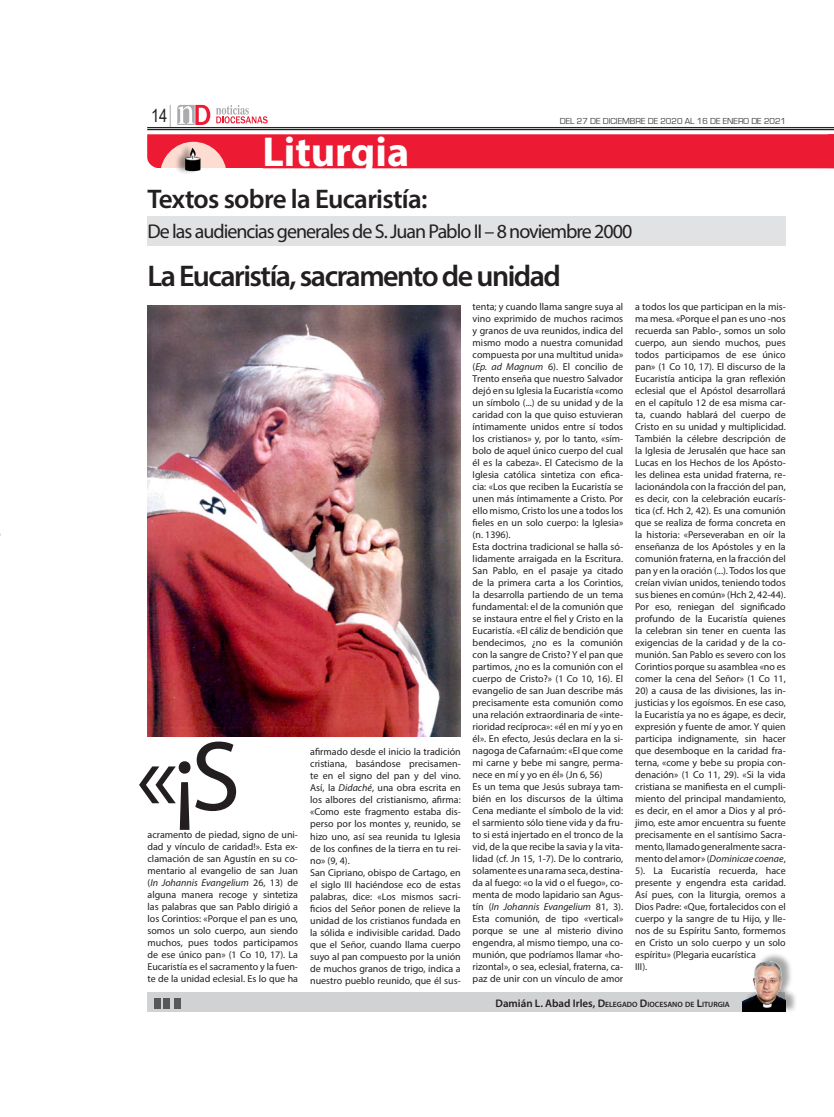
<style>
.page{position:relative;width:834px;height:1117px;background:#fff}
.page>*{position:absolute;margin:0;border:0;box-sizing:border-box;transform-origin:0 0}
.Párrafo_NODI{font:100px "Myriad Pro";color:#231f20}
.t1{font:700 42px "Myriad Pro";color:#fff}
.Párrafo_NODI-2{font:600 30px "Myriad Pro";letter-spacing:-.05em;color:#231f20}
.Párrafo_NODI-3{font:600 27px "Myriad Pro";letter-spacing:-.025em;color:#231f20}
.Párrafo_NODI-4{font:20px "Myriad Pro";letter-spacing:-.05em;color:#231f20}
.t2{font:18px "Arial Narrow";color:#231f20}
.Párrafo_NODI-5{font:10px/12px "Myriad Pro";color:#231f20;text-align:justify}
.t3{font:9px "Eurostile";color:#3e3e3f}
.parrafo2{font:600 7.7px "Myriad Pro";color:#231f20}
.s1{font-style:italic}
.s2{font-size:11px}
</style>
<div class="page">
<div style="left:147px;top:216px;width:638px;height:30px;background:#e1e2e4"></div>
<hr style="left:147px;top:127px;width:686px;height:1px;background:#231f20">
<hr style="left:147px;top:129px;width:686px;height:1px;background:#231f20">
<svg style="left:177px;top:105px;width:33px;height:20px"></svg>
<svg style="left:216px;top:105px;width:51px;height:18px"></svg>
<svg style="left:170px;top:105px;width:1px;height:22px"></svg>
<div style="left:174px;top:143px;width:25px;height:32px;background:#231f20;opacity:.5"></div>
<img style="left:183px;top:168px;width:18px;height:4px">
<svg style="left:147px;top:134px;width:686px;height:34px;background:#eb253c"></svg>
<div style="left:147px;top:992px;width:638px;height:19px;background:#d1d2d4"></div>
<div style="left:154px;top:998px;width:6px;height:11px;background:#57585a"></div>
<div style="left:174px;top:998px;width:7px;height:11px;background:#57585a"></div>
<div style="left:164px;top:998px;width:6px;height:11px;background:#57585a"></div>
<div style="left:744px;top:952px;width:53px;height:61px;background:#231f20;opacity:.4"></div>
<img style="left:742px;top:955px;width:43px;height:57px">
<img style="left:147px;top:305px;width:313px;height:431px">
<p class="t2" style="left:151px;top:102px;width:18px">14</p>
<p class="t3" style="left:559px;top:116px;width:228px">DEL 27 DE DICIEMBRE DE 2020 AL 16 DE ENERO DE 2021</p>
<p class="t1" style="left:262px;top:124px;width:148px">Liturgia</p>
<p class="Párrafo_NODI-3" style="left:147px;top:182px;width:281px">Textos sobre la Eucaristía:</p>
<p class="Párrafo_NODI-4" style="left:147px;top:219px;width:486px">De las audiencias generales de S. Juan Pablo II – 8 noviembre 2000</p>
<p class="Párrafo_NODI-2" style="left:147px;top:257px;width:415px">La Eucaristía, sacramento de unidad</p>
<p class="Párrafo_NODI" style="left:136px;top:715px;width:106px">«¡S</p>
<p class="Párrafo_NODI-5" style="left:147px;top:829px;width:152px">acramento de piedad, signo de uni&shy;dad y vínculo de caridad!». Esta ex&shy;clamación de san Agustín en su co&shy;mentario al evangelio de san Juan (<span class="s1">In Johannis Evangelium</span> 26, 13) de alguna manera recoge y sintetiza las palabras que san Pablo dirigió a los Corintios: «Porque el pan es uno, somos un solo cuerpo, aun siendo muchos, pues todos participamos de ese único pan» (1 Co 10, 17). La Eucaristía es el sacramento y la fuen&shy;te de la unidad eclesial. Es lo que ha</p>
<p class="Párrafo_NODI-5" style="left:310px;top:746px;width:152px">afirmado desde el inicio la tradición cristiana, basándose precisamen&shy;te en el signo del pan y del vino.<br>Así, la <span class="s1">Didaché</span>, una obra escrita en los albores del cristianismo, afirma: «Como este fragmento estaba dis&shy;perso por los montes y, reunido, se hizo uno, así sea reunida tu Iglesia de los confines de la tierra en tu rei&shy;no» (9, 4).</p>
<p class="Párrafo_NODI-5" style="left:310px;top:866px;width:152px">San Cipriano, obispo de Cartago, en el siglo III haciéndose eco de estas palabras, dice: «Los mismos sacri&shy;ficios del Señor ponen de relieve la unidad de los cristianos fundada en la sólida e indivisible caridad. Dado que el Señor, cuando llama cuerpo suyo al pan compuesto por la unión de muchos granos de trigo, indica a nuestro pueblo reunido, que él sus-</p>
<p class="Párrafo_NODI-5" style="left:472px;top:301px;width:152px">tenta; y cuando llama sangre suya al vino exprimido de muchos racimos y granos de uva reunidos, indica del mismo modo a nuestra comunidad compuesta por una multitud unida» (<span class="s1">Ep. ad Magnum</span> 6). El concilio de Trento enseña que nuestro Salvador dejó en su Iglesia la Eucaristía «como un símbolo (...) de su unidad y de la caridad con la que quiso estuvieran íntimamente unidos entre sí todos los cristianos» y, por lo tanto, «sím&shy;bolo de aquel único cuerpo del cual él es la cabeza». El Catecismo de la Iglesia católica sintetiza con efica&shy;cia: «Los que reciben la Eucaristía se unen más íntimamente a Cristo. Por ello mismo, Cristo los une a todos los fieles en un solo cuerpo: la Iglesia» (n. 1396).</p>
<p class="Párrafo_NODI-5" style="left:472px;top:541px;width:152px">Esta doctrina tradicional se halla só&shy;lidamente arraigada en la Escritura.<br>San Pablo, en el pasaje ya citado de la primera carta a los Corintios, la desarrolla partiendo de un tema fundamental: el de la comunión que se instaura entre el fiel y Cristo en la Eucaristía. «El cáliz de bendición que bendecimos, ¿no es la comunión con la sangre de Cristo? Y el pan que partimos, ¿no es la comunión con el cuerpo de Cristo?» (1 Co 10, 16). El evangelio de san Juan describe más precisamente esta comunión como una relación extraordinaria de «inte&shy;rioridad recíproca»: «él en mí y yo en él». En efecto, Jesús declara en la si&shy;nagoga de Cafarnaúm: «El que come mi carne y bebe mi sangre, perma&shy;nece en mí y yo en él» (Jn 6, 56)</p>
<p class="Párrafo_NODI-5" style="left:472px;top:781px;width:152px">Es un tema que Jesús subraya tam&shy;bién en los discursos de la última Cena mediante el símbolo de la vid: el sarmiento sólo tiene vida y da fru&shy;to si está injertado en el tronco de la vid, de la que recibe la savia y la vita&shy;lidad (cf. Jn 15, 1-7). De lo contrario, solamente es una rama seca, destina&shy;da al fuego: «o la vid o el fuego», co&shy;menta de modo lapidario san Agus&shy;tín (<span class="s1">In Johannis Evangelium</span> 81, 3).</p>
<p class="Párrafo_NODI-5" style="left:472px;top:913px;width:152px">Esta comunión, de tipo «vertical» porque se une al misterio divino engendra, al mismo tiempo, una co&shy;munión, que podríamos llamar «ho&shy;rizontal», o sea, eclesial, fraterna, ca&shy;paz de unir con un vínculo de amor</p>
<p class="Párrafo_NODI-5" style="left:635px;top:301px;width:152px">a todos los que participan en la mis&shy;ma mesa. «Porque el pan es uno -nos recuerda san Pablo-, somos un solo cuerpo, aun siendo muchos, pues todos participamos de ese único pan» (1 Co 10, 17). El discurso de la Eucaristía anticipa la gran reflexión eclesial que el Apóstol desarrollará en el capítulo 12 de esa misma car&shy;ta, cuando hablará del cuerpo de Cristo en su unidad y multiplicidad.<br>También la célebre descripción de la Iglesia de Jerusalén que hace san Lucas en los Hechos de los Apósto&shy;les delinea esta unidad fraterna, re&shy;lacionándola con la fracción del pan, es decir, con la celebración eucarís&shy;tica (cf. Hch 2, 42). Es una comunión que se realiza de forma concreta en la historia: «Perseveraban en oír la enseñanza de los Apóstoles y en la comunión fraterna, en la fracción del pan y en la oración (...). Todos los que creían vivían unidos, teniendo todos sus bienes en común» (Hch 2, 42-44).</p>
<p class="Párrafo_NODI-5" style="left:635px;top:601px;width:152px">Por eso, reniegan del significado profundo de la Eucaristía quienes la celebran sin tener en cuenta las exigencias de la caridad y de la co&shy;munión. San Pablo es severo con los Corintios porque su asamblea «no es comer la cena del Señor» (1 Co 11,</p>
<p class="Párrafo_NODI-5" style="left:635px;top:685px;width:152px">20) a causa de las divisiones, las in&shy;justicias y los egoísmos. En ese caso, la Eucaristía ya no es ágape, es decir, expresión y fuente de amor. Y quien participa indignamente, sin hacer que desemboque en la caridad fra&shy;terna, «come y bebe su propia con&shy;denación» (1 Co 11, 29). «Si la vida cristiana se manifiesta en el cumpli&shy;miento del principal mandamiento, es decir, en el amor a Dios y al pró&shy;jimo, este amor encuentra su fuente precisamente en el santísimo Sacra&shy;mento, llamado generalmente sacra&shy;mento del amor» (<span class="s1">Dominicae coenae</span>, 5). La Eucaristía recuerda, hace presente y engendra esta caridad.</p>
<p class="Párrafo_NODI-5" style="left:635px;top:889px;width:152px">Así pues, con la liturgia, oremos a Dios Padre: «Que, fortalecidos con el cuerpo y la sangre de tu Hijo, y lle&shy;nos de su Espíritu Santo, formemos en Cristo un solo cuerpo y un solo espíritu» (Plegaria eucarística</p>
<p class="Párrafo_NODI-5" style="left:635px;top:961px;width:14px">III).</p>
<p class="parrafo2" style="left:495px;top:999px;width:236px"><span class="s2">Damián L. Abad Irles,</span> <span class="s2">D</span>ELEGADO <span class="s2">D</span>IOCESANO DE <span class="s2">L</span>ITURGIA</p>
</div>
